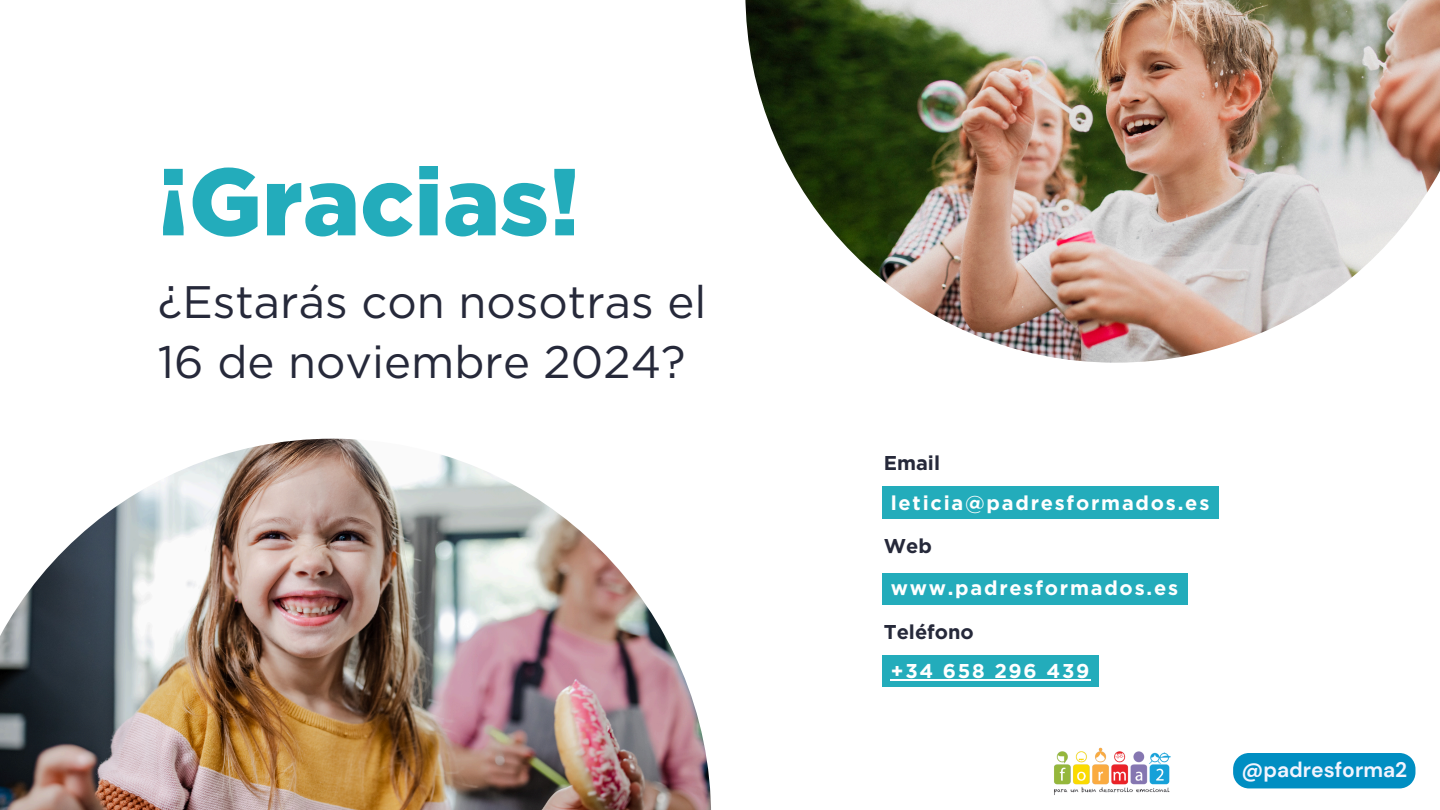
<style>
.page{position:relative;width:1440px;height:810px;background:#fff}
.page>*{position:absolute;margin:0;border:0;box-sizing:border-box;transform-origin:0 0}
.t1{font:900 95px "Gotham";color:#23acbb}
.t2{font:45.5px/59.7px "Gotham";color:#26293a}
.t3{font:700 21px "DM Sans";color:#f2f4ff}
.t4{font:700 20px "Gotham";letter-spacing:.09em;color:#fff}
.t5{font:700 20px "Gotham";color:#26293a}
</style>
<div class="page">
<div style="left:883px;top:655px;width:216px;height:32px;background:#23acbb"></div>
<hr style="left:891px;top:679px;width:200px;height:2px;background:#fff">
<div style="left:883px;top:487px;width:336px;height:32px;background:#23acbb"></div>
<div style="left:883px;top:573px;width:305px;height:32px;background:#23acbb"></div>
<img style="left:0;top:439px;width:711px;height:371px">
<img style="left:745px;top:0;width:695px;height:363px">
<img style="left:1054px;top:747px;width:117px;height:48px">
<div style="left:1233px;top:753px;width:182px;height:35px;background:#008ec2"></div>
<p class="t1" style="left:158px;top:144px;width:424px">¡Gracias!</p>
<p class="t2" style="left:158px;top:272px;width:550px">¿Estarás con nosotras el<br>16 de noviembre 2024?</p>
<p class="t5" style="left:884px;top:451px;width:58px">Email</p>
<p class="t4" style="left:891px;top:490px;width:320px">leticia@padresformados.es</p>
<p class="t5" style="left:884px;top:534px;width:50px">Web</p>
<p class="t4" style="left:891px;top:576px;width:289px">www.padresformados.es</p>
<h1 class="t5" style="left:884px;top:619px;width:92px">Teléfono</h1>
<h2 class="t4" style="left:891px;top:659px;width:200px">+34 658 296 439</h2>
<p class="t3" style="left:1242px;top:757px;width:167px">@padresforma2</p>
</div>
